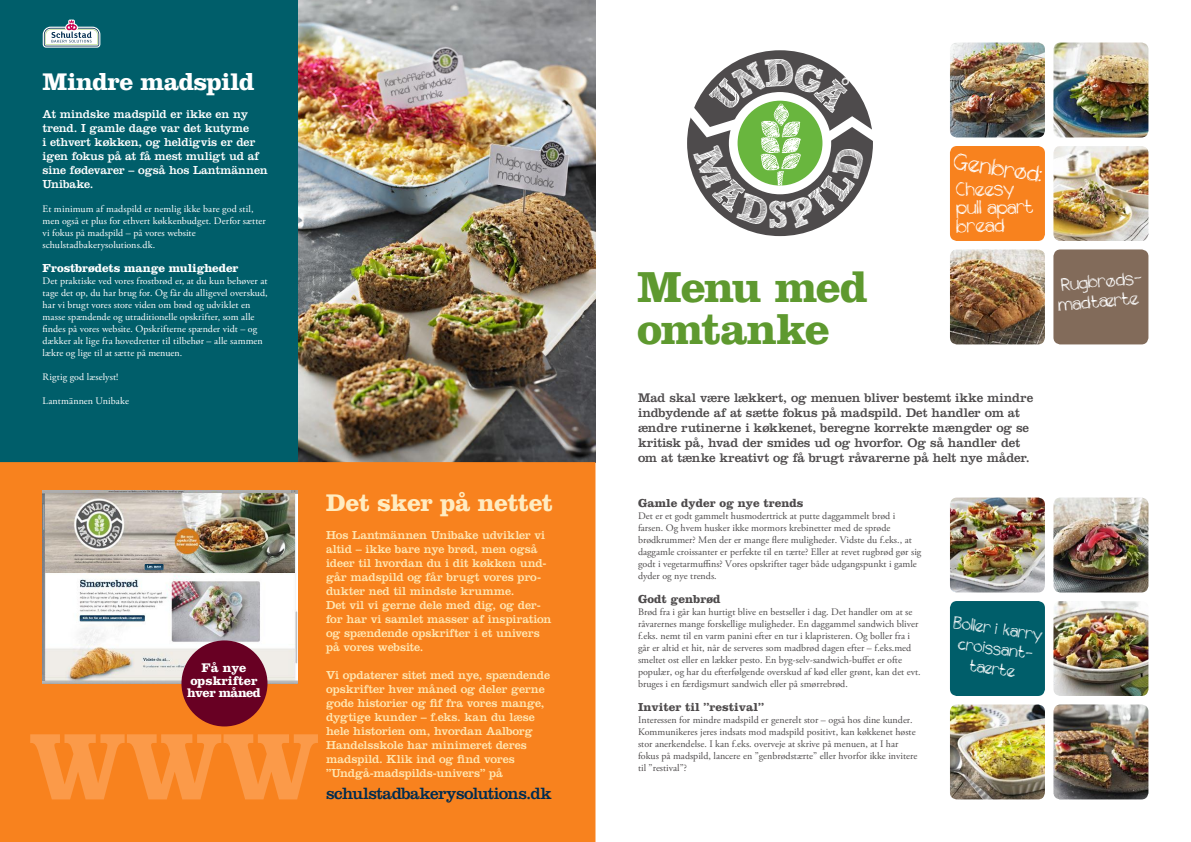
<style>
.page{position:relative;width:1191px;height:842px;background:#fff}
.page>*{position:absolute;margin:0;border:0;box-sizing:border-box;transform-origin:0 0}
.t1{font:700 98.2px "Clarendon";color:#fb9a49}
.t2{font:700 45px/42.7px "Clarendon";letter-spacing:-.03em;color:#5e992f}
.t3{font:700 25px "Clarendon";letter-spacing:-.02em;color:#ffecc1}
.t4{font:700 25px "Clarendon";letter-spacing:-.02em;color:#fff}
.t5{font:23.4px "theunseen";color:#fff}
.t6{font:19.5px/18.2px "theunseen";color:#fff}
.t7{font:18.3px/19.8px "theunseen";color:#fff}
.t8{font:17px/20px "theunseen";color:#fff;text-align:center}
.t9{font:17px "Clarendon";letter-spacing:-.035em;color:#002c50}
.t10{font:13px/15px "Clarendon";letter-spacing:-.015em;color:#4e4b4c}
.t11{font:700 13px/12.7px "Clarendon";color:#fff;text-align:center}
.t12{font:12px/14px "Clarendon";letter-spacing:-.01em;color:#ffe7b2}
.t13{font:12px/14px "Clarendon";letter-spacing:-.01em;color:#fff}
.t14{font:700 12px "Clarendon";color:#4e4b4c}
.t15{font:700 12px "Clarendon";letter-spacing:-.01em;color:#fff}
.t16{font:10px/12px "Adobe Garamond Pro";color:#4e4b4c}
.t17{font:10px/12px "Adobe Garamond Pro";letter-spacing:.005em;color:#fff}
.t18{font:2.5px/3.6px "Frutiger";letter-spacing:.02em;color:#4e4b4c}
.s1{font-size:16.6px}
.s2{font-size:18px}
.s3{font-size:12.6px}
</style>
<div class="page">
<img style="left:298px;top:0;width:297px;height:462px">
<img style="left:1053px;top:146px;width:95px;height:95px">
<img style="left:950px;top:497px;width:95px;height:95px">
<img style="left:1053px;top:497px;width:95px;height:95px">
<img style="left:950px;top:704px;width:95px;height:95px">
<div style="left:1053px;top:249px;width:95px;height:95px;background:#826b5a;border-radius:7px"></div>
<img style="left:950px;top:249px;width:95px;height:95px">
<img style="left:950px;top:43px;width:95px;height:94px">
<img style="left:1053px;top:43px;width:95px;height:94px">
<img style="left:1053px;top:601px;width:95px;height:95px">
<img style="left:1053px;top:704px;width:95px;height:95px">
<div style="left:0;top:0;width:298px;height:462px;background:#005e6a"></div>
<div style="left:0;top:462px;width:595px;height:380px;background:#f8821e"></div>
<img style="left:43px;top:490px;width:255px;height:194px">
<img style="left:45px;top:494px;width:250px;height:79px">
<img style="left:145px;top:564px;width:18px;height:6px">
<div style="left:950px;top:146px;width:95px;height:95px;background:#f8821e;border-radius:7px"></div>
<div style="left:950px;top:601px;width:95px;height:95px;background:#005e6a;border-radius:7px"></div>
<svg style="left:43px;top:20px;width:57px;height:28px"></svg>
<div style="left:181px;top:640px;width:86px;height:86px;background:#680023;border-radius:50%"></div>
<svg style="left:687px;top:50px;width:186px;height:186px"></svg>
<h3 class="t4" style="left:43px;top:66px;width:213px">Mindre madspild</h3>
<p class="t13" style="left:43px;top:107px;width:227px">At mindske madspild er ikke en ny trend. I gamle dage var det kutyme<br>i ethvert køkken, og heldigvis er der igen fokus på at få mest muligt ud af sine fødevarer – også hos Lantmännen<br>Unibake.</p>
<p class="t17" style="left:43px;top:203px;width:225px">Et minimum af madspild er nemlig ikke bare god stil, men også et plus for ethvert køkkenbudget. Derfor sætter vi fokus på madspild – på vores website schulstadbakerysolutions.dk.</p>
<p class="t15" style="left:43px;top:260px;width:197px">Frostbrødets mange muligheder</p>
<p class="t17" style="left:43px;top:275px;width:227px">Det praktiske ved vores frostbrød er, at du kun behøver at tage det op, du har brug for. Og får du alligevel overskud, har vi brugt vores store viden om brød og udviklet en masse spændende og utraditionelle opskrifter, som alle findes på vores website. Opskrifterne spænder vidt – og dækker alt lige fra hovedretter til tilbehør – alle sammen lækre og lige til at sætte på menuen.</p>
<p class="t17" style="left:43px;top:371px;width:77px">Rigtig god læselyst!</p>
<p class="t17" style="left:43px;top:395px;width:88px">Lantmännen Unibake</p>
<h3 class="t3" style="left:326px;top:488px;width:228px">Det sker på nettet</h3>
<p class="t12" style="left:326px;top:528px;width:227px">Hos Lantmännen Unibake udvikler vi altid – ikke bare nye brød, men også ideer til hvordan du i dit køkken und&shy;går madspild og får brugt vores pro&shy;dukter ned til mindste krumme.<br>Det vil vi gerne dele med dig, og der&shy;for har vi samlet masser af inspiration og spændende opskrifter i et univers på vores website.</p>
<p class="t12" style="left:326px;top:668px;width:225px">Vi opdaterer sitet med nye, spændende opskrifter hver måned og deler gerne gode historier og fif fra vores mange, dygtige kunder – f.eks. kan du læse hele historien om, hvordan Aalborg Handelsskole har minimeret deres madspild. Klik ind og find vores ”Undgå-madspilds-univers” på</p>
<h3 class="t9" style="left:326px;top:784px;width:227px">schulstadbakerysolutions.dk</h3>
<p class="t18" style="left:75px;top:553px;width:89px">Antaut aliquatur alis esciisquam as id ma cullenda porum eum archiciume sum qui consequi non placcabo. Volorro videst, suntiat aut et maximus itatus doluptati officiis dollorro torem .</p>
<h3 class="t11" style="left:187px;top:661px;width:75px">Få nye opskrifter hver måned</h3>
<h1 class="t1" style="left:28px;top:707px;width:293px">WWW</h1>
<h2 class="t2" style="left:637px;top:265px;width:232px">Menu med omtanke</h2>
<h3 class="t5" style="left:955px;top:153px;width:91px;rotate:8deg">Genbro<span class="s1">/</span>d:</h3>
<h3 class="t6" style="left:955px;top:183px;width:79px;rotate:-1deg">Cheesy pull apart bread</h3>
<h3 class="t7" style="left:1056px;top:277px;width:88px;rotate:-5deg">Rugbr<span class="s2">o</span><span class="s3">/</span>ds&shy;madtaerte</h3>
<p class="t10" style="left:638px;top:390px;width:397px">Mad skal være lækkert, og menuen bliver bestemt ikke mindre indbydende af at sætte fokus på madspild. Det handler om at ændre rutinerne i køkkenet, beregne korrekte mængder og se kritisk på, hvad der smides ud og hvorfor. Og så handler det om at tænke kreativt og få brugt råvarerne på helt nye måder.</p>
<p class="t14" style="left:638px;top:495px;width:167px">Gamle dyder og nye trends</p>
<p class="t16" style="left:638px;top:510px;width:285px">Det er et godt gammelt husmodertrick at putte daggammelt brød i farsen. Og hvem husker ikke mormors krebinetter med de sprøde brødkrummer? Men der er mange flere muligheder. Vidste du f.eks., at daggamle croissanter er perfekte til en tærte? Eller at revet rugbrød gør sig godt i vegetarmuffins? Vores opskrifter tager både udgangspunkt i gamle dyder og nye trends.</p>
<p class="t14" style="left:638px;top:591px;width:84px">Godt genbrød</p>
<p class="t16" style="left:638px;top:606px;width:284px">Brød fra i går kan hurtigt blive en bestseller i dag. Det handler om at se råvarernes mange forskellige muligheder. En daggammel sandwich bliver f.eks. nemt til en varm panini efter en tur i klapristeren. Og boller fra i går er altid et hit, når de serveres som madbrød dagen efter – f.eks.med smeltet ost eller en lækker pesto. En byg-selv-sandwich-buffet er ofte populær, og har du efterfølgende overskud af kød eller grønt, kan det evt. bruges i en færdigsmurt sandwich eller på smørrebrød.</p>
<p class="t14" style="left:638px;top:699px;width:127px">Inviter til ”restival”</p>
<p class="t16" style="left:638px;top:714px;width:281px">Interessen for mindre madspild er generelt stor – også hos dine kunder.<br>Kommunikeres jeres indsats mod madspild positivt, kan køkkenet høste stor anerkendelse. I kan f.eks. overveje at skrive på menuen, at I har fokus på madspild, lancere en ”genbrødstærte” eller hvorfor ikke invitere til ”restival”?</p>
<h3 class="t8" style="left:955px;top:614px;width:91px;rotate:8deg">Boller i karry croissant&shy;taerte</h3>
</div>
